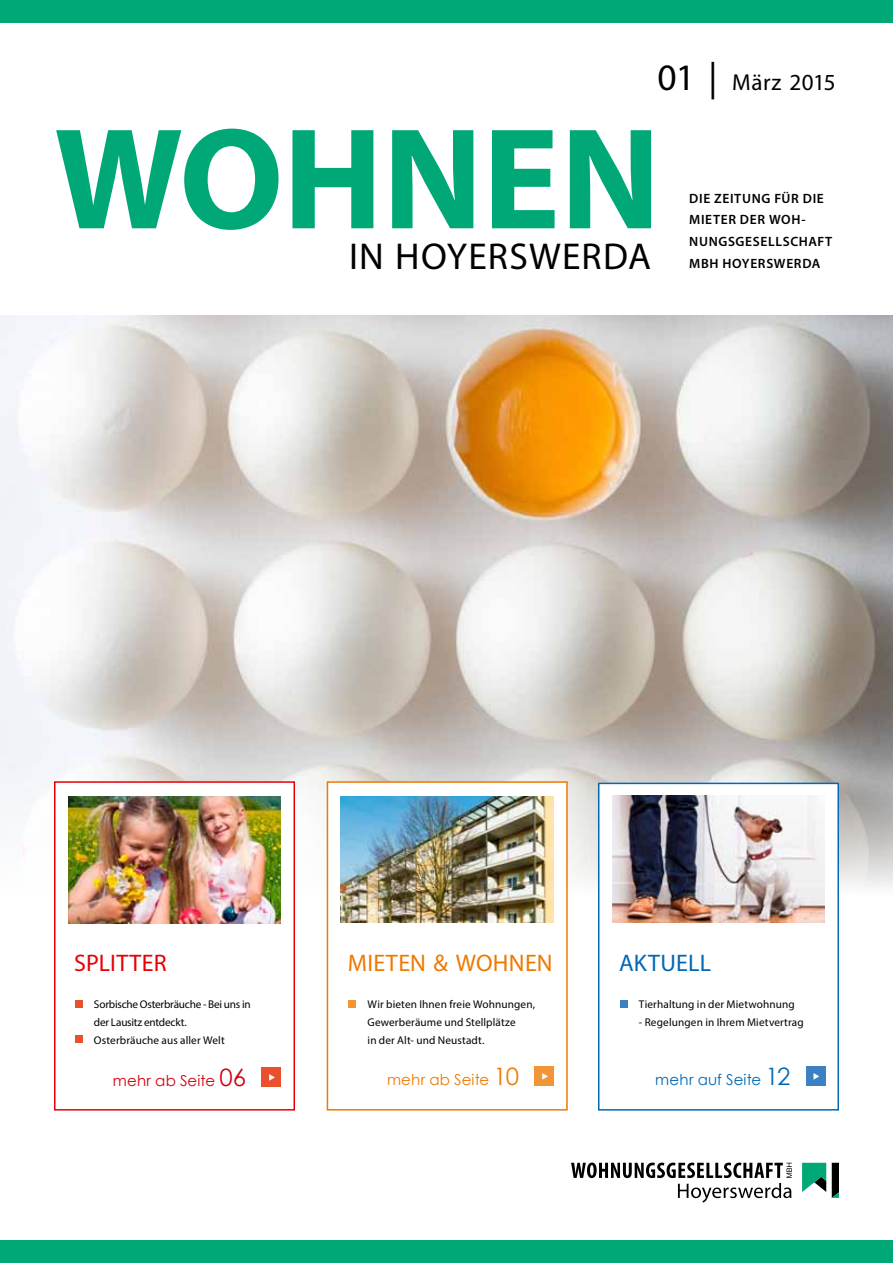
<style>
.page{position:relative;width:893px;height:1263px;background:#fff}
.page>*{position:absolute;margin:0;border:0;box-sizing:border-box;transform-origin:0 0}
.t1{font:700 145.5px "Myriad Pro";letter-spacing:-.005em;color:#00a877}
.t2{font:37.5px "Myriad Pro";letter-spacing:.035em;color:#000}
.t3{font:24px "Myriad Pro";letter-spacing:.015em;color:#ee7900}
.t4{font:24px "Myriad Pro";letter-spacing:.005em;color:#e60005}
.t5{font:24px "Myriad Pro";letter-spacing:.01em;color:#0068b5}
.t6{font:23.1px "Myriad Pro";letter-spacing:.015em;color:#000}
.t7{font:15px "Century Gothic";letter-spacing:.01em;color:#0068b5}
.t8{font:15px "Century Gothic";letter-spacing:.01em;color:#d1010e}
.t9{font:15px "Century Gothic";letter-spacing:.01em;color:#ee7900}
.t10{font:600 13.5px/21.8px "Myriad Pro";letter-spacing:.05em;color:#000}
.t11{font:11.25px/18px "Myriad Pro";letter-spacing:.01em;color:#000}
.t12{font:11.25px/18px "Myriad Pro";letter-spacing:-.015em;color:#000}
.s1{font-size:37.5px}
.s2{font-size:24px}
</style>
<div class="page">
<img style="left:0;top:315px;width:893px;height:431px">
<svg style="left:0;top:746px;width:893px;height:317px"></svg>
<div style="left:0;top:0;width:893px;height:23px;background:#00a877"></div>
<svg style="left:802px;top:1163px;width:24px;height:29px"></svg>
<svg style="left:832px;top:1163px;width:7px;height:35px"></svg>
<svg style="left:571px;top:1162px;width:221px;height:40px"></svg>
<div style="left:0;top:1240px;width:893px;height:23px;background:#00a877"></div>
<div style="left:598px;top:783px;width:241px;height:327px;background:#fff;border:2px solid #0068b5"></div>
<div style="left:620px;top:1001px;width:7px;height:7px;background:#3b80c2"></div>
<div style="left:806px;top:1067px;width:19px;height:19px;background:#3b80c2"></div>
<svg style="left:813px;top:1073px;width:6px;height:7px"></svg>
<img style="left:612px;top:796px;width:213px;height:127px">
<div style="left:54px;top:781px;width:241px;height:329px;background:#fff;border:2px solid #e60005"></div>
<div style="left:327px;top:781px;width:241px;height:329px;background:#fff;border:2px solid #ee7900"></div>
<div style="left:535px;top:1067px;width:19px;height:19px;background:#f29438"></div>
<svg style="left:542px;top:1073px;width:6px;height:7px"></svg>
<div style="left:349px;top:1001px;width:7px;height:7px;background:#f29438"></div>
<div style="left:262px;top:1068px;width:19px;height:19px;background:#e9502e"></div>
<svg style="left:269px;top:1074px;width:6px;height:7px"></svg>
<div style="left:75px;top:1001px;width:7px;height:7px;background:#e9502e"></div>
<img style="left:68px;top:796px;width:213px;height:127px">
<div style="left:75px;top:1036px;width:7px;height:7px;background:#e9502e"></div>
<img style="left:341px;top:796px;width:212px;height:127px">
<h3 class="t6" style="left:658px;top:68px;width:179px"><span class="s1">01 |</span> März 2015</h3>
<h1 class="t1" style="left:54px;top:84px;width:608px">WOHNEN</h1>
<h2 class="t2" style="left:349px;top:233px;width:304px">IN HOYERSWERDA</h2>
<p class="t10" style="left:689px;top:187px;width:145px">DIE ZEITUNG FÜR DIE<br>MIETER DER WOH-<br>NUNGSGESELLSCHAFT</p>
<p class="t10" style="left:689px;top:252px;width:133px">MBH HOYERSWERDA</p>
<h3 class="t4" style="left:74px;top:948px;width:94px">SPLITTER</h3>
<p class="t12" style="left:94px;top:995px;width:158px">Sorbische Osterbräuche - Bei uns in der Lausitz entdeckt.<br>Osterbräuche aus aller Welt</p>
<h3 class="t3" style="left:348px;top:948px;width:206px">MIETEN &amp; WOHNEN</h3>
<p class="t11" style="left:368px;top:995px;width:169px">Wir bieten Ihnen freie Wohnungen,<br>Gewerberäume und Stellplätze<br>in der Alt- und Neustadt.</p>
<h3 class="t8" style="left:113px;top:1070px;width:135px">mehr ab Seite <span class="s2">06</span></h3>
<h3 class="t9" style="left:387px;top:1069px;width:134px">mehr ab Seite <span class="s2">10</span></h3>
<h3 class="t5" style="left:619px;top:948px;width:93px">AKTUELL</h3>
<p class="t11" style="left:639px;top:995px;width:157px">Tierhaltung in der Mietwohnung</p>
<p class="t11" style="left:639px;top:1013px;width:166px">- Regelungen in Ihrem Mietvertrag</p>
<h3 class="t7" style="left:655px;top:1069px;width:137px">mehr auf Seite <span class="s2">12</span></h3>
</div>
